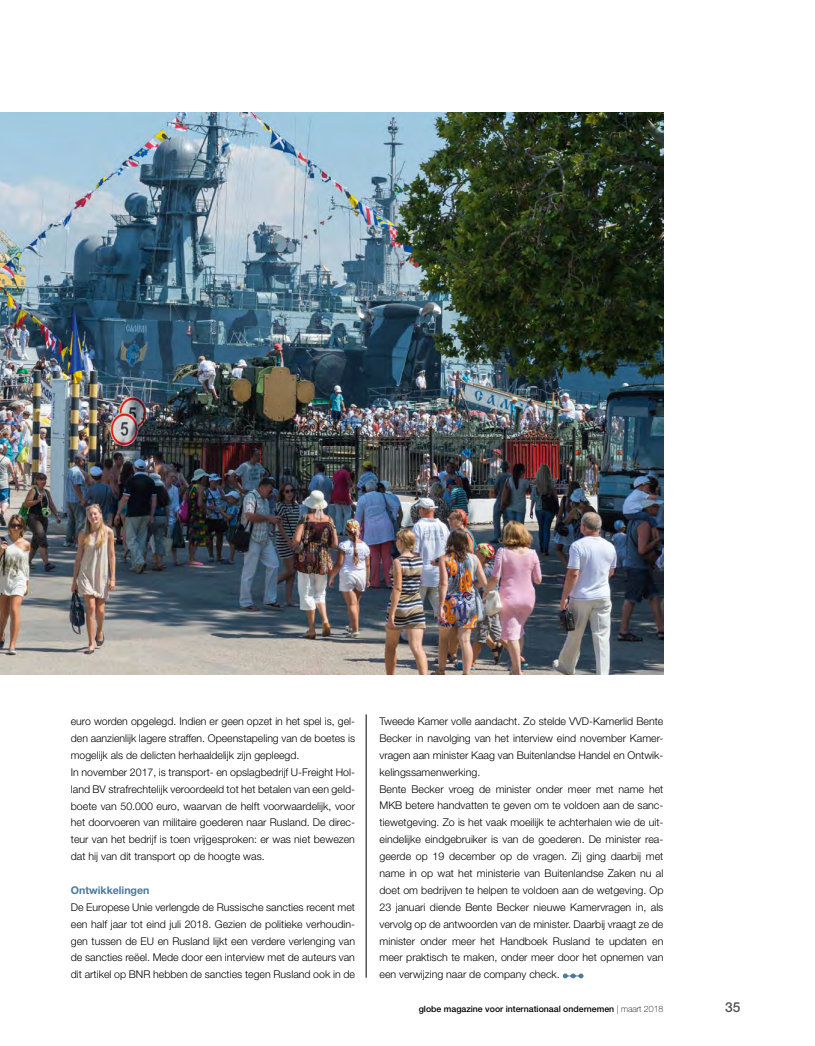
<style>
.page{position:relative;width:815px;height:1046px;background:#fff}
.page>*{position:absolute;margin:0;border:0;box-sizing:border-box;transform-origin:0 0}
.t1{font:500 13.75px "Helvetica Neue LT";color:#535155}
.t2{font:300 10.62px/16.9px "Helvetica Neue LT";color:#000}
.t3{font:700 10.62px "Helvetica Neue LT";color:#4b7a9c}
.t4{font:500 8.75px "Helvetica Neue LT";color:#000}
.s1{font-weight:100}
</style>
<div class="page">
<img style="left:0;top:112px;width:663px;height:562px">
<hr style="left:366px;top:714px;width:1px;height:263px;background:#000">
<svg style="left:563px;top:973px;width:21px;height:5px"></svg>
<p class="t2" style="left:71px;top:712px;width:286px">euro worden opgelegd. Indien er geen opzet in het spel is, gel&shy;den aanzienlijk lagere straffen. Opeenstapeling van de boetes is mogelijk als de delicten herhaaldelijk zijn gepleegd.<br>In november 2017, is transport- en opslagbedrijf U-Freight Hol&shy;land BV strafrechtelijk veroordeeld tot het betalen van een geld&shy;boete van 50.000 euro, waarvan de helft voorwaardelijk, voor het doorvoeren van militaire goederen naar Rusland. De direc&shy;teur van het bedrijf is toen vrijgesproken: er was niet bewezen dat hij van dit transport op de hoogte was.</p>
<p class="t3" style="left:71px;top:883px;width:80px">Ontwikkelingen</p>
<p class="t2" style="left:71px;top:898px;width:286px;text-align:justify">De Europese Unie verlengde de Russische sancties recent met een half jaar tot eind juli 2018. Gezien de politieke verhoudin&shy;gen tussen de EU en Rusland lijkt een verdere verlenging van de sancties reëel. Mede door een interview met de auteurs van dit artikel op BNR hebben de sancties tegen Rusland ook in de</p>
<p class="t2" style="left:380px;top:712px;width:285px">Tweede Kamer volle aandacht. Zo stelde VVD-Kamerlid Bente Becker in navolging van het interview eind november Kamer&shy;vragen aan minister Kaag van Buitenlandse Handel en Ontwik&shy;kelingssamenwerking.<br>Bente Becker vroeg de minister onder meer met name het MKB betere handvatten te geven om te voldoen aan de sanc&shy;tiewetgeving. Zo is het vaak moeilijk te achterhalen wie de uit&shy;eindelijke eindgebruiker is van de goederen. De minister rea&shy;geerde op 19 december op de vragen. Zij ging daarbij met name in op wat het ministerie van Buitenlandse Zaken nu al doet om bedrijven te helpen te voldoen aan de wetgeving. Op 23 januari diende Bente Becker nieuwe Kamervragen in, als vervolg op de antwoorden van de minister. Daarbij vraagt ze de minister onder meer het Handboek Rusland te updaten en meer praktisch te maken, onder meer door het opnemen van een verwijzing naar de company check.</p>
<p class="t4" style="left:419px;top:1003px;width:246px">globe magazine voor internationaal ondernemen <span class="s1">| maart 2018</span></p>
<p class="t1" style="left:725px;top:999px;width:17px">35</p>
</div>
